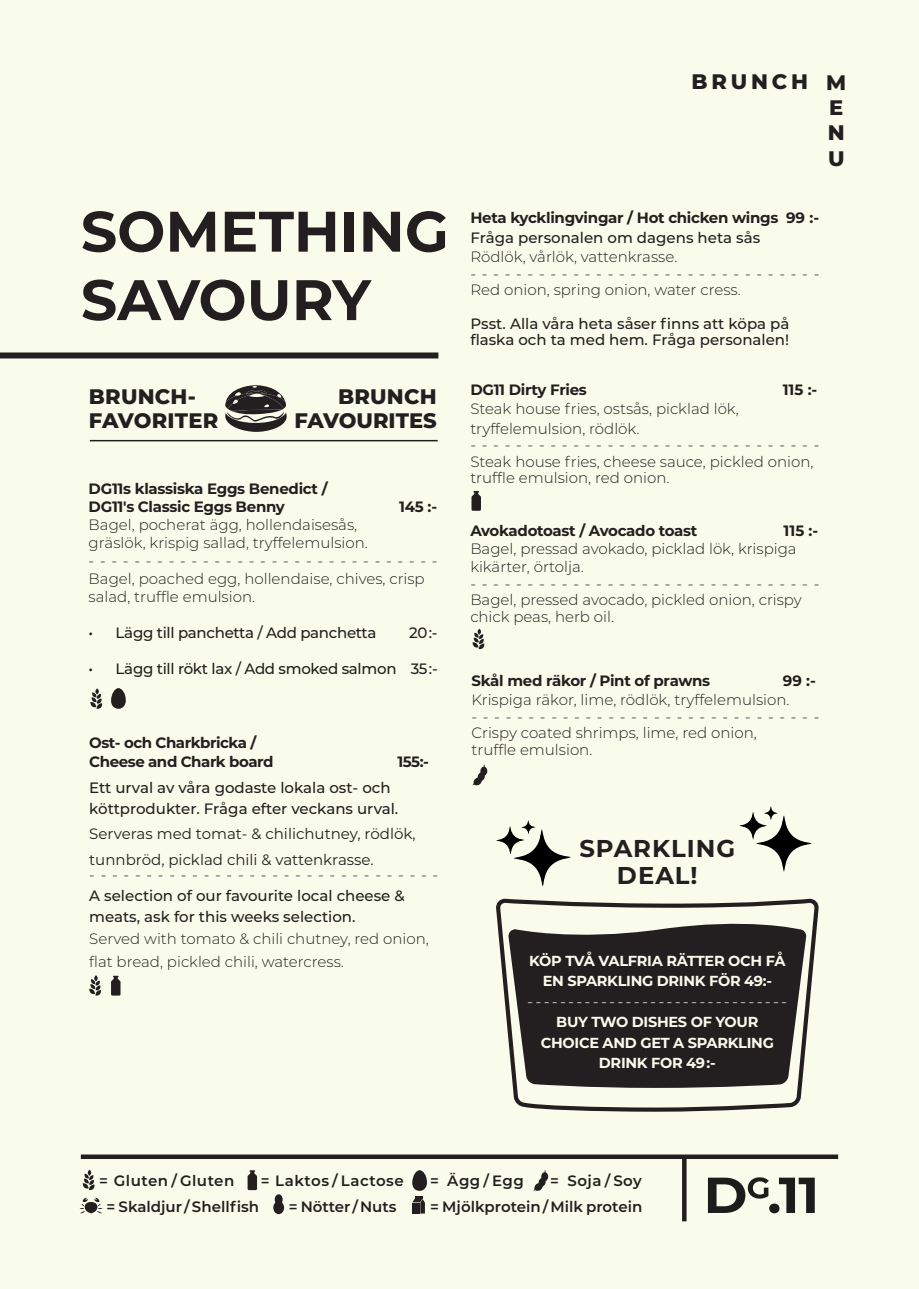
<style>
.page{position:relative;width:919px;height:1289px;background:#fff}
.page>*{position:absolute;margin:0;border:0;box-sizing:border-box;transform-origin:0 0}
.t1{font:700 57px/68.4px "Montserrat";color:#231f20}
.t2{font:700 24.3px/27px "Montserrat";letter-spacing:.04em;color:#231f20;text-align:center}
.t3{font:800 21px "Montserrat";letter-spacing:.01em;color:#231f20}
.t4{font:300 15.9px "Montserrat";color:#f9fbeb}
.t5{font:300 15px/18px "Montserrat";color:#231f20}
.t6{font:500 15px/21px "Montserrat";color:#231f20}
.t7{font:700 15px/18px "Montserrat";letter-spacing:-.02em;color:#231f20}
.t8{font:15px/25.5px "Montserrat";color:#231f20}
.t9{font:600 15px "Montserrat";color:#231f20}
.t10{font:500 15px "Montserrat";letter-spacing:-.02em;color:#231f20}
.t11{font:600 15px "Montserrat";letter-spacing:.035em;color:#231f20}
.t12{font:700 14.55px/20.2px "Montserrat";letter-spacing:-.02em;color:#f9fbeb;text-align:center}
</style>
<div class="page">
<div style="left:0;top:0;width:918px;height:1288px;background:#f9fbeb"></div>
<svg style="left:225px;top:385px;width:62px;height:47px"></svg>
<hr style="left:90px;top:440px;width:347px;height:1px;background:#231f20">
<div style="left:0;top:352px;width:438px;height:6px;background:#231f20"></div>
<svg style="left:497px;top:898px;width:322px;height:214px"></svg>
<svg style="left:508px;top:917px;width:298px;height:170px;background:#3d3a39"></svg>
<svg style="left:761px;top:820px;width:45px;height:46px"></svg>
<svg style="left:781px;top:859px;width:5px;height:13px"></svg>
<svg style="left:799px;top:841px;width:13px;height:4px"></svg>
<svg style="left:741px;top:814px;width:23px;height:23px"></svg>
<svg style="left:752px;top:833px;width:16px;height:12px"></svg>
<svg style="left:761px;top:806px;width:25px;height:21px"></svg>
<svg style="left:519px;top:834px;width:46px;height:46px"></svg>
<svg style="left:540px;top:873px;width:4px;height:13px"></svg>
<svg style="left:558px;top:855px;width:13px;height:4px"></svg>
<svg style="left:498px;top:828px;width:24px;height:23px"></svg>
<svg style="left:509px;top:826px;width:2px;height:6px"></svg>
<svg style="left:509px;top:848px;width:17px;height:12px"></svg>
<svg style="left:518px;top:820px;width:26px;height:21px"></svg>
<svg style="left:81px;top:1154px;width:757px;height:4px;background:#3e3b3a"></svg>
<svg style="left:682px;top:1156px;width:4px;height:65px"></svg>
<svg style="left:707px;top:1177px;width:61px;height:35px"></svg>
<div style="left:769px;top:1203px;width:10px;height:10px;background:#1c1c1c;border-radius:50%"></div>
<svg style="left:778px;top:1177px;width:36px;height:35px"></svg>
<svg style="left:83px;top:1169px;width:12px;height:20px"></svg>
<svg style="left:247px;top:1170px;width:10px;height:20px"></svg>
<svg style="left:533px;top:1170px;width:15px;height:21px"></svg>
<svg style="left:273px;top:1194px;width:11px;height:20px"></svg>
<svg style="left:80px;top:1197px;width:22px;height:16px"></svg>
<svg style="left:412px;top:1170px;width:15px;height:43px"></svg>
<div style="left:412px;top:1202px;width:8px;height:11px;background:#231f20"></div>
<svg style="left:90px;top:688px;width:12px;height:20px"></svg>
<svg style="left:111px;top:688px;width:15px;height:20px"></svg>
<svg style="left:89px;top:975px;width:12px;height:20px"></svg>
<svg style="left:111px;top:975px;width:9px;height:20px"></svg>
<svg style="left:471px;top:491px;width:10px;height:20px"></svg>
<svg style="left:472px;top:628px;width:12px;height:21px"></svg>
<svg style="left:472px;top:764px;width:15px;height:21px"></svg>
<p class="t1" style="left:81px;top:194px;width:369px">SOMETHING<br>SAVOURY</p>
<p class="t3" style="left:89px;top:381px;width:108px">BRUNCH-</p>
<p class="t3" style="left:89px;top:405px;width:131px">FAVORITER</p>
<p class="t3" style="left:338px;top:381px;width:100px">BRUNCH</p>
<p class="t3" style="left:294px;top:405px;width:144px">FAVOURITES</p>
<p class="t7" style="left:89px;top:478px;width:240px">DG11s klassiska Eggs Benedict /<br>DG11's Classic Eggs Benny</p>
<p class="t7" style="left:399px;top:496px;width:40px">145 :-</p>
<p class="t5" style="left:89px;top:515px;width:281px">Bagel, pocherat ägg, hollendaisesås, gräslök, krispig sallad, tryffelemulsion.</p>
<p class="t5" style="left:89px;top:551px;width:350px">-------------------------------</p>
<p class="t5" style="left:89px;top:569px;width:337px">Bagel, poached egg, hollendaise, chives, crisp salad, truffle emulsion.</p>
<p class="t10" style="left:89px;top:622px;width:289px">• Lägg till panchetta / Add panchetta</p>
<p class="t6" style="left:409px;top:621px;width:30px">20 :-</p>
<p class="t10" style="left:89px;top:658px;width:350px">• Lägg till rökt lax / Add smoked salmon 35 :-</p>
<p class="t7" style="left:89px;top:732px;width:186px;line-height:19.5px">Ost- och Charkbricka /<br>Cheese and Chark board</p>
<p class="t7" style="left:397px;top:752px;width:33px">155:-</p>
<p class="t6" style="left:89px;top:776px;width:310px">Ett urval av våra godaste lokala ost- och köttprodukter. Fråga efter veckans urval.</p>
<p class="t8" style="left:89px;top:820px;width:328px">Serveras med tomat- &amp; chilichutney, rödlök, tunnbröd, picklad chili &amp; vattenkrasse.</p>
<p class="t5" style="left:89px;top:865px;width:350px">-------------------------------</p>
<p class="t6" style="left:89px;top:884px;width:317px">A selection of our favourite local cheese &amp; meats, ask for this weeks selection.</p>
<p class="t5" style="left:89px;top:927px;width:341px;line-height:22.5px">Served with tomato &amp; chili chutney, red onion, flat bread, pickled chili, watercress.</p>
<p class="t3" style="left:691px;top:67px;width:118px">BRUNCH</p>
<p class="t3" style="left:826px;top:67px;width:22px">M</p>
<p class="t3" style="left:829px;top:92px;width:16px">E</p>
<p class="t3" style="left:827px;top:117px;width:18px">N</p>
<p class="t3" style="left:828px;top:143px;width:18px">U</p>
<p class="t7" style="left:470px;top:208px;width:350px">Heta kycklingvingar / Hot chicken wings 99 :-</p>
<p class="t6" style="left:470px;top:226px;width:291px">Fråga personalen om dagens heta sås</p>
<p class="t5" style="left:470px;top:248px;width:208px">Rödlök, vårlök, vattenkrasse.</p>
<p class="t5" style="left:470px;top:264px;width:350px">-------------------------------</p>
<p class="t5" style="left:470px;top:281px;width:272px">Red onion, spring onion, water cress.</p>
<p class="t6" style="left:470px;top:314px;width:320px;line-height:16.5px">Psst. Alla våra heta såser finns att köpa på flaska och ta med hem. Fråga personalen!</p>
<p class="t7" style="left:470px;top:379px;width:118px">DG11 Dirty Fries</p>
<p class="t7" style="left:782px;top:379px;width:36px">115 :-</p>
<p class="t5" style="left:470px;top:398px;width:270px;line-height:19.5px">Steak house fries, ostsås, picklad lök, tryffelemulsion, rödlök.</p>
<p class="t5" style="left:470px;top:435px;width:350px">-------------------------------</p>
<p class="t5" style="left:470px;top:452px;width:344px;line-height:16.5px">Steak house fries, cheese sauce, pickled onion, truffle emulsion, red onion.</p>
<p class="t7" style="left:470px;top:521px;width:228px">Avokadotoast / Avocado toast</p>
<p class="t7" style="left:783px;top:521px;width:36px">115 :-</p>
<p class="t5" style="left:470px;top:539px;width:328px">Bagel, pressad avokado, picklad lök, krispiga kikärter, örtolja.</p>
<p class="t5" style="left:470px;top:574px;width:350px">-------------------------------</p>
<p class="t5" style="left:470px;top:591px;width:333px;line-height:16.5px">Bagel, pressed avocado, pickled onion, crispy chick peas, herb oil.</p>
<p class="t7" style="left:471px;top:670px;width:240px">Skål med räkor / Pint of prawns</p>
<p class="t7" style="left:782px;top:670px;width:35px">99 :-</p>
<p class="t5" style="left:471px;top:690px;width:319px">Krispiga räkor, lime, rödlök, tryffelemulsion.</p>
<p class="t5" style="left:471px;top:706px;width:349px">-------------------------------</p>
<p class="t5" style="left:471px;top:724px;width:287px;line-height:16.5px">Crispy coated shrimps, lime, red onion, truffle emulsion.</p>
<p class="t2" style="left:579px;top:833px;width:157px">SPARKLING<br>DEAL!</p>
<p class="t12" style="left:529px;top:949px;width:258px">KÖP TVÅ VALFRIA RÄTTER OCH FÅ<br>EN SPARKLING DRINK FÖR 49:-</p>
<p class="t12" style="left:540px;top:1011px;width:234px">BUY TWO DISHES OF YOUR<br>CHOICE AND GET A SPARKLING<br>DRINK FOR 49 :-</p>
<p class="t4" style="left:527px;top:990px;width:261px">--------------------------------</p>
<p class="t11" style="left:99px;top:1170px;width:137px">= Gluten / Gluten</p>
<p class="t11" style="left:261px;top:1170px;width:144px">= Laktos / Lactose</p>
<p class="t9" style="left:430px;top:1170px;width:95px">= Ägg / Egg</p>
<p class="t9" style="left:550px;top:1170px;width:93px">= Soja / Soy</p>
<p class="t9" style="left:107px;top:1195px;width:154px">= Skaldjur / Shellfish</p>
<p class="t9" style="left:289px;top:1195px;width:109px">= Nötter / Nuts</p>
<p class="t9" style="left:430px;top:1195px;width:213px">= Mjölkprotein / Milk protein</p>
</div>
